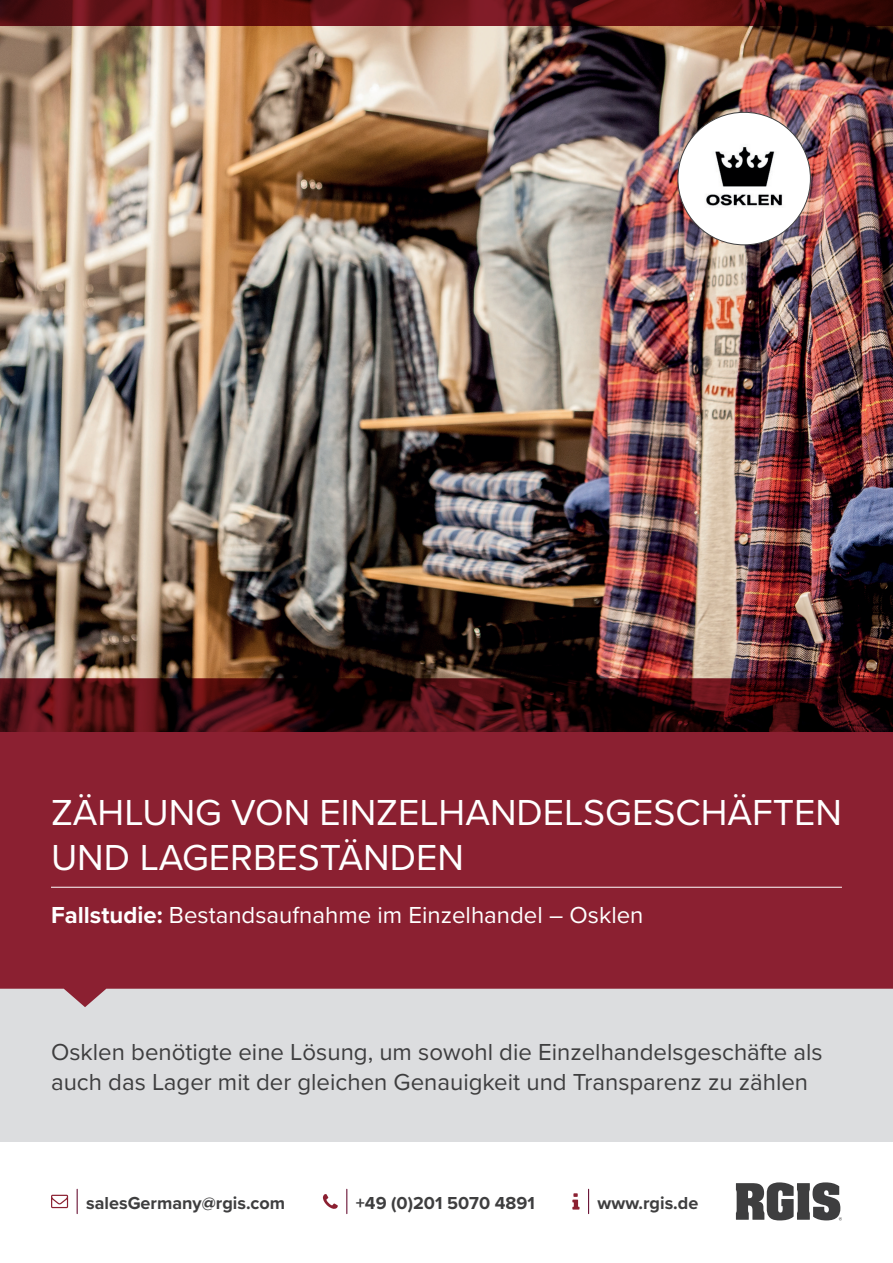
<style>
.page{position:relative;width:893px;height:1263px;background:#fff}
.page>*{position:absolute;margin:0;border:0;box-sizing:border-box;transform-origin:0 0}
.t1{font:37.5px/45px "Proxima Nova";color:#fff}
.t2{font:24px/30px "Proxima Nova";color:#3e3e3f}
.t3{font:24px "Proxima Nova";color:#fff}
.t4{font:700 18px "Proxima Nova";color:#3e3e3f}
.s1{font-weight:700}
</style>
<div class="page">
<svg style="left:588px;top:1189px;width:1px;height:24px"></svg>
<svg style="left:572px;top:1193px;width:7px;height:16px"></svg>
<svg style="left:77px;top:1189px;width:1px;height:24px"></svg>
<svg style="left:51px;top:1195px;width:17px;height:13px"></svg>
<svg style="left:346px;top:1189px;width:1px;height:24px"></svg>
<svg style="left:323px;top:1194px;width:15px;height:15px"></svg>
<svg style="left:736px;top:1182px;width:106px;height:38px"></svg>
<div style="left:0;top:989px;width:893px;height:153px;background:#dcdddf"></div>
<svg style="left:0;top:731px;width:893px;height:276px;background:#902c3c"></svg>
<hr style="left:51px;top:887px;width:791px;height:1px;background:#fff">
<img style="left:0;top:26px;width:893px;height:705px">
<svg style="left:0;top:0;width:893px;height:26px;background:#5c1013"></svg>
<img style="left:678px;top:113px;width:132px;height:131px">
<h1 class="t1" style="left:51px;top:788px;width:792px">ZÄHLUNG VON EINZELHANDELSGESCHÄFTEN<br>UND LAGERBESTÄNDEN</h1>
<p class="t3" style="left:51px;top:897px;width:594px"><span class="s1">Fallstudie:</span> Bestandsaufnahme im Einzelhandel – Osklen</p>
<p class="t2" style="left:51px;top:1036px;width:773px">Osklen benötigte eine Lösung, um sowohl die Einzelhandelsgeschäfte als auch das Lager mit der gleichen Genauigkeit und Transparenz zu zählen</p>
<p class="t4" style="left:86px;top:1189px;width:201px">salesGermany@rgis.com</p>
<p class="t4" style="left:356px;top:1189px;width:180px">+49 (0)201 5070 4891</p>
<p class="t4" style="left:598px;top:1189px;width:102px">www.rgis.de</p>
</div>
